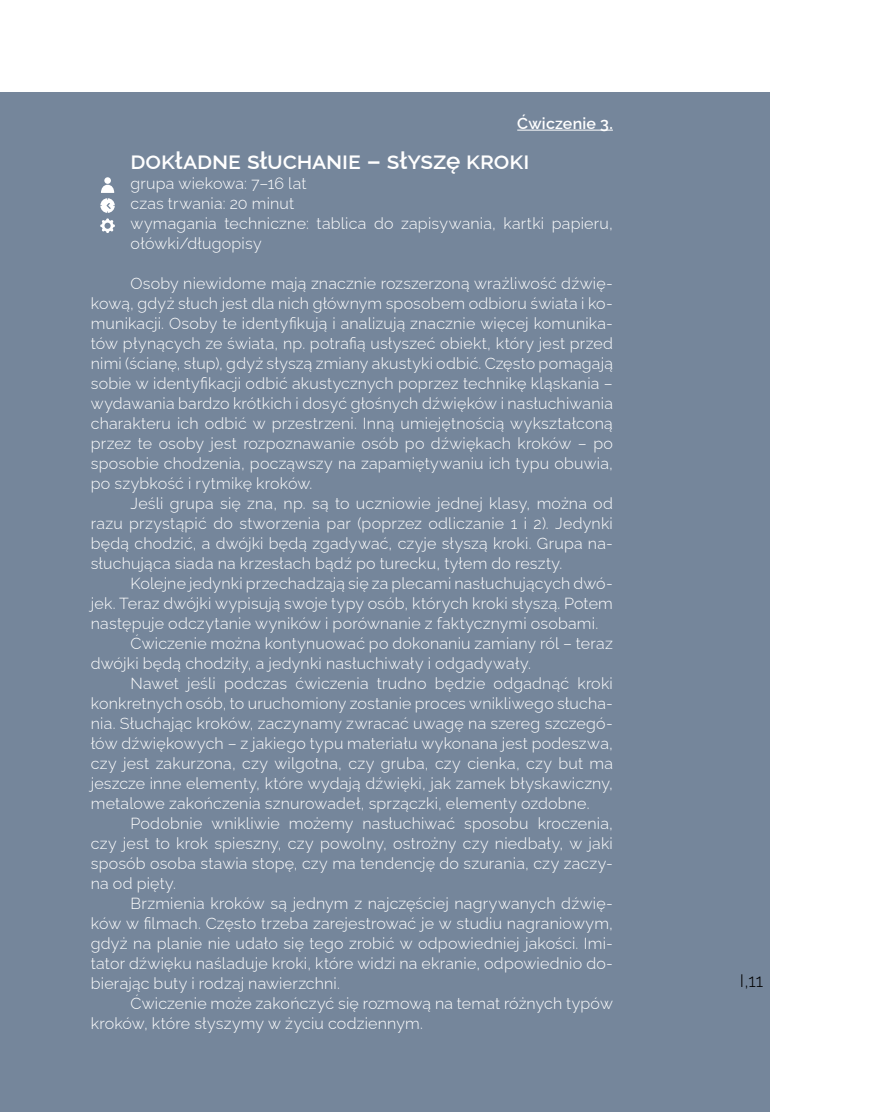
<style>
.page{position:relative;width:874px;height:1112px;background:#fff}
.page>*{position:absolute;margin:0;border:0;box-sizing:border-box;transform-origin:0 0}
.t1{font:600 24px "Raleway";letter-spacing:.015em;color:#fff}
.t2{font:300 18px "Raleway";color:#000}
.t3{font:300 16px/20px "Raleway";letter-spacing:.01em;color:#fff;text-align:justify}
.t4{font:600 16px "Raleway";letter-spacing:.015em;color:#fff}
</style>
<div class="page">
<div style="left:0;top:92px;width:768px;height:1019px;background:#75869b"></div>
<hr style="left:517px;top:130px;width:95px;height:1px;background:#fff">
<div style="left:104px;top:177px;width:7px;height:7px;background:#fff;border-radius:50%"></div>
<svg style="left:100px;top:185px;width:15px;height:48px"></svg>
<p class="t4" style="left:517px;top:110px;width:97px">Ćwiczenie 3.</p>
<h1 class="t1" style="left:130px;top:141px;width:400px">dokładne słuchanie – słyszę kroki</h1>
<p class="t3" style="left:130px;top:171px;width:483px;text-align:left">grupa wiekowa: 7–16 lat<br>czas trwania: 20 minut<br>wymagania techniczne: tablica do zapisywania, kartki papieru, ołówki/długopisy</p>
<p class="t3" style="left:91px;top:271px;width:523px;text-indent:40px">Osoby niewidome mają znacznie rozszerzoną wrażliwość dźwię&shy;kową, gdyż słuch jest dla nich głównym sposobem odbioru świata i ko&shy;munikacji. Osoby te identyfikują i analizują znacznie więcej komunika&shy;tów płynących ze świata, np. potrafią usłyszeć obiekt, który jest przed nimi (ścianę, słup), gdyż słyszą zmiany akustyki odbić. Często pomagają sobie w identyfikacji odbić akustycznych poprzez technikę kląskania – wydawania bardzo krótkich i dosyć głośnych dźwięków i nasłuchiwania charakteru ich odbić w przestrzeni. Inną umiejętnością wykształconą przez te osoby jest rozpoznawanie osób po dźwiękach kroków – po sposobie chodzenia, począwszy na zapamiętywaniu ich typu obuwia, po szybkość i rytmikę kroków.</p>
<p class="t3" style="left:91px;top:491px;width:523px;text-indent:40px">Jeśli grupa się zna, np. są to uczniowie jednej klasy, można od razu przystąpić do stworzenia par (poprzez odliczanie 1 i 2). Jedynki będą chodzić, a dwójki będą zgadywać, czyje słyszą kroki. Grupa na&shy;słuchująca siada na krzesłach bądź po turecku, tyłem do reszty.</p>
<p class="t3" style="left:130px;top:571px;width:483px">Kolejne jedynki przechadzają się za plecami nasłuchujących dwó-</p>
<p class="t3" style="left:91px;top:591px;width:523px">jek. Teraz dwójki wypisują swoje typy osób, których kroki słyszą. Potem</p>
<p class="t3" style="left:91px;top:611px;width:508px">następuje odczytanie wyników i porównanie z faktycznymi osobami.</p>
<p class="t3" style="left:130px;top:631px;width:483px">Ćwiczenie można kontynuować po dokonaniu zamiany ról – teraz</p>
<p class="t3" style="left:91px;top:651px;width:441px">dwójki będą chodziły, a jedynki nasłuchiwały i odgadywały.</p>
<p class="t3" style="left:130px;top:671px;width:483px">Nawet jeśli podczas ćwiczenia trudno będzie odgadnąć kroki</p>
<p class="t3" style="left:91px;top:691px;width:523px">konkretnych osób, to uruchomiony zostanie proces wnikliwego słucha-</p>
<p class="t3" style="left:91px;top:711px;width:523px">nia. Słuchając kroków, zaczynamy zwracać uwagę na szereg szczegó-</p>
<p class="t3" style="left:91px;top:731px;width:523px">łów dźwiękowych – z jakiego typu materiału wykonana jest podeszwa,</p>
<p class="t3" style="left:91px;top:751px;width:523px">czy jest zakurzona, czy wilgotna, czy gruba, czy cienka, czy but ma</p>
<p class="t3" style="left:91px;top:771px;width:523px">jeszcze inne elementy, które wydają dźwięki, jak zamek błyskawiczny,</p>
<p class="t3" style="left:91px;top:791px;width:500px">metalowe zakończenia sznurowadeł, sprzączki, elementy ozdobne.</p>
<p class="t3" style="left:130px;top:811px;width:483px">Podobnie wnikliwie możemy nasłuchiwać sposobu kroczenia,</p>
<p class="t3" style="left:91px;top:831px;width:523px">czy jest to krok spieszny, czy powolny, ostrożny czy niedbały, w jaki</p>
<p class="t3" style="left:91px;top:851px;width:523px">sposób osoba stawia stopę, czy ma tendencję do szurania, czy zaczy-</p>
<p class="t3" style="left:91px;top:871px;width:87px">na od pięty.</p>
<p class="t3" style="left:130px;top:891px;width:483px">Brzmienia kroków są jednym z najczęściej nagrywanych dźwię-</p>
<p class="t3" style="left:91px;top:911px;width:523px">ków w filmach. Często trzeba zarejestrować je w studiu nagraniowym,</p>
<p class="t3" style="left:91px;top:931px;width:523px">gdyż na planie nie udało się tego zrobić w odpowiedniej jakości. Imi-</p>
<p class="t3" style="left:91px;top:951px;width:523px">tator dźwięku naśladuje kroki, które widzi na ekranie, odpowiednio do-</p>
<p class="t3" style="left:91px;top:971px;width:250px">bierając buty i rodzaj nawierzchni.</p>
<p class="t3" style="left:130px;top:991px;width:483px">Ćwiczenie może zakończyć się rozmową na temat różnych typów</p>
<p class="t3" style="left:91px;top:1011px;width:333px">kroków, które słyszymy w życiu codziennym.</p>
<p class="t2" style="left:739px;top:966px;width:25px">I,11</p>
</div>
